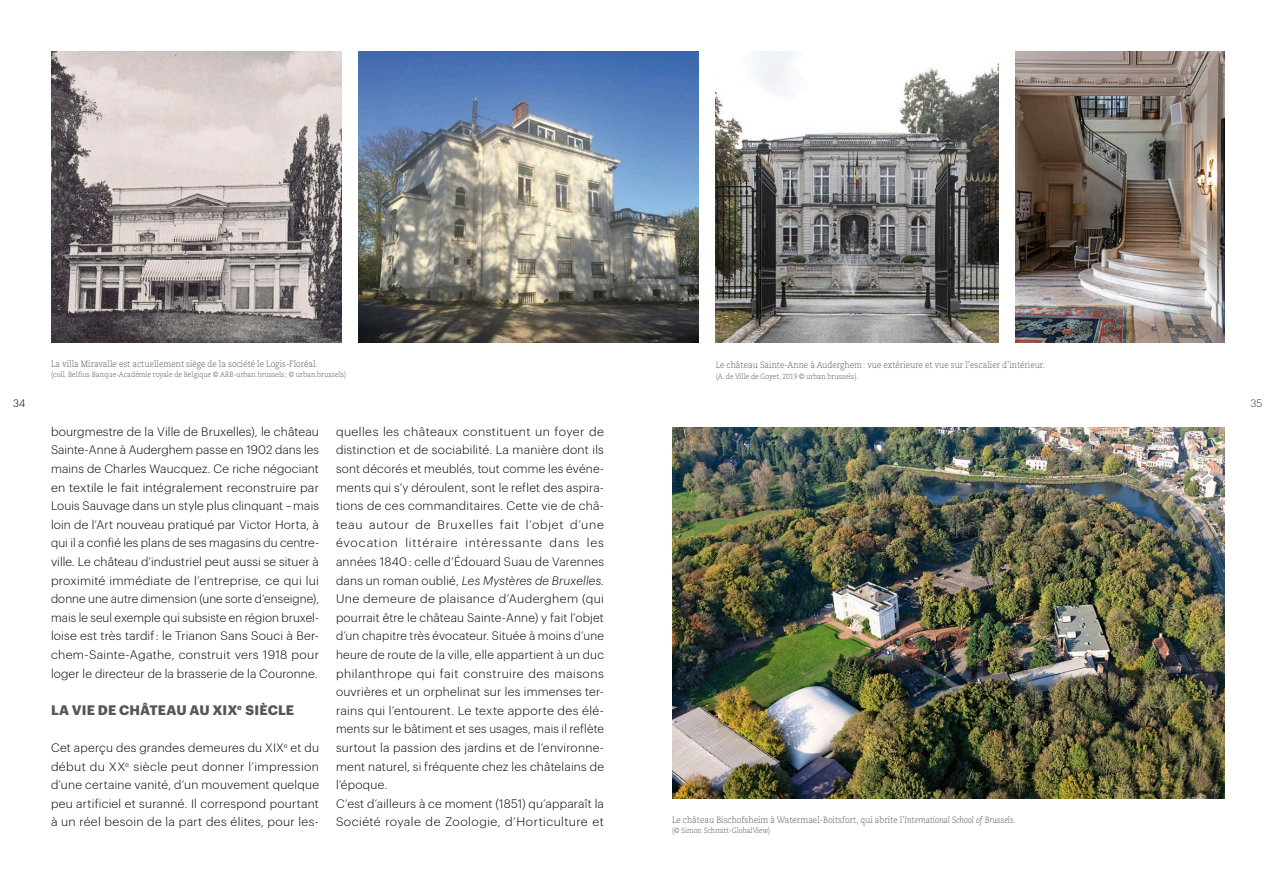
<style>
.page{position:relative;width:1276px;height:893px;background:#fff}
.page>*{position:absolute;margin:0;border:0;box-sizing:border-box;transform-origin:0 0}
.t1{font:700 13.5px "Graphik";letter-spacing:.005em;color:#555655}
.t2{font:300 12px/18.6px "Graphik";letter-spacing:.025em;color:#000;text-align:justify}
.t3{font:300 10.5px "Graphik";color:#000}
.t4{font:300 10.5px "Graphik";color:#373836}
.t5{font:300 9px "Caecilia LT Std";color:#555655;scale:.9 1}
.t6{font:300 7.5px "Caecilia LT Std";color:#555655;scale:.9 1}
.s1{font-style:italic}
</style>
<div class="page">
<img style="left:358px;top:51px;width:340px;height:292px">
<img style="left:51px;top:51px;width:290px;height:292px">
<img style="left:1015px;top:51px;width:210px;height:292px">
<img style="left:715px;top:51px;width:283px;height:292px">
<img style="left:672px;top:427px;width:553px;height:371px">
<p class="t5" style="left:51px;top:359px;width:298px">La villa Miravalle est actuellement siège de la société le Logis-Floréal.</p>
<p class="t6" style="left:51px;top:370px;width:329px">(coll. Belfius Banque-Académie royale de Belgique © ARB-urban.brussels ; © urban.brussels)</p>
<p class="t5" style="left:715px;top:360px;width:367px">Le château Sainte-Anne à Auderghem: vue extérieure et vue sur l’escalier d’intérieur.</p>
<p class="t6" style="left:715px;top:372px;width:160px">(A. de Ville de Goyet, 2019 © urban.brussels).</p>
<p class="t3" style="left:13px;top:396px;width:14px">34</p>
<p class="t4" style="left:1250px;top:396px;width:14px">35</p>
<p class="t2" style="left:51px;top:421px;width:269px">bourgmestre de la Ville de Bruxelles), le château Sainte-Anne à Auderghem passe en 1902 dans les mains de Charles Waucquez. Ce riche négociant en textile le fait intégralement reconstruire par Louis Sauvage dans un style plus clinquant – mais loin de l’Art nouveau pratiqué par Victor Horta, à qui il a confié les plans de ses magasins du centre&shy;ville. Le château d’industriel peut aussi se situer à proximité immédiate de l’entreprise, ce qui lui donne une autre dimension (une sorte d’enseigne), mais le seul exemple qui subsiste en région bruxel&shy;loise est très tardif : le Trianon Sans Souci à Ber&shy;chem-Sainte-Agathe, construit vers 1918 pour loger le directeur de la brasserie de la Couronne.</p>
<p class="t1" style="left:51px;top:699px;width:245px">LA VIE DE CHÂTEAU AU XIX<sup>e</sup> SIÈCLE</p>
<p class="t2" style="left:51px;top:737px;width:269px">Cet aperçu des grandes demeures du XIX<sup>e</sup> et du début du XX<sup>e</sup> siècle peut donner l’impression d’une certaine vanité, d’un mouvement quelque peu artificiel et suranné. Il correspond pourtant à un réel besoin de la part des élites, pour les-</p>
<p class="t2" style="left:336px;top:421px;width:269px;text-align:left">quelles les châteaux constituent un foyer de distinction et de sociabilité. La manière dont ils sont décorés et meublés, tout comme les événe&shy;ments qui s’y déroulent, sont le reflet des aspira&shy;tions de ces commanditaires. Cette vie de châ&shy;teau autour de Bruxelles fait l’objet d’une évocation littéraire intéressante dans les années 1840 : celle d’Édouard Suau de Varennes dans un roman oublié, <span class="s1">Les Mystères de Bruxelles</span>.<br>Une demeure de plaisance d’Auderghem (qui pourrait être le château Sainte-Anne) y fait l’objet d’un chapitre très évocateur. Située à moins d’une heure de route de la ville, elle appartient à un duc philanthrope qui fait construire des maisons ouvrières et un orphelinat sur les immenses ter&shy;rains qui l’entourent. Le texte apporte des élé&shy;ments sur le bâtiment et ses usages, mais il reflète surtout la passion des jardins et de l’environne&shy;ment naturel, si fréquente chez les châtelains de l’époque.<br>C’est d’ailleurs à ce moment (1851) qu’apparaît la Société royale de Zoologie, d’Horticulture et</p>
<p class="t5" style="left:672px;top:815px;width:383px">Le château Bischofsheim à Watermael-Boitsfort, qui abrite l’<span class="s1">International School of Brussels.</span></p>
<p class="t6" style="left:672px;top:827px;width:111px">(© Simon Schmitt-GlobalView)</p>
</div>
